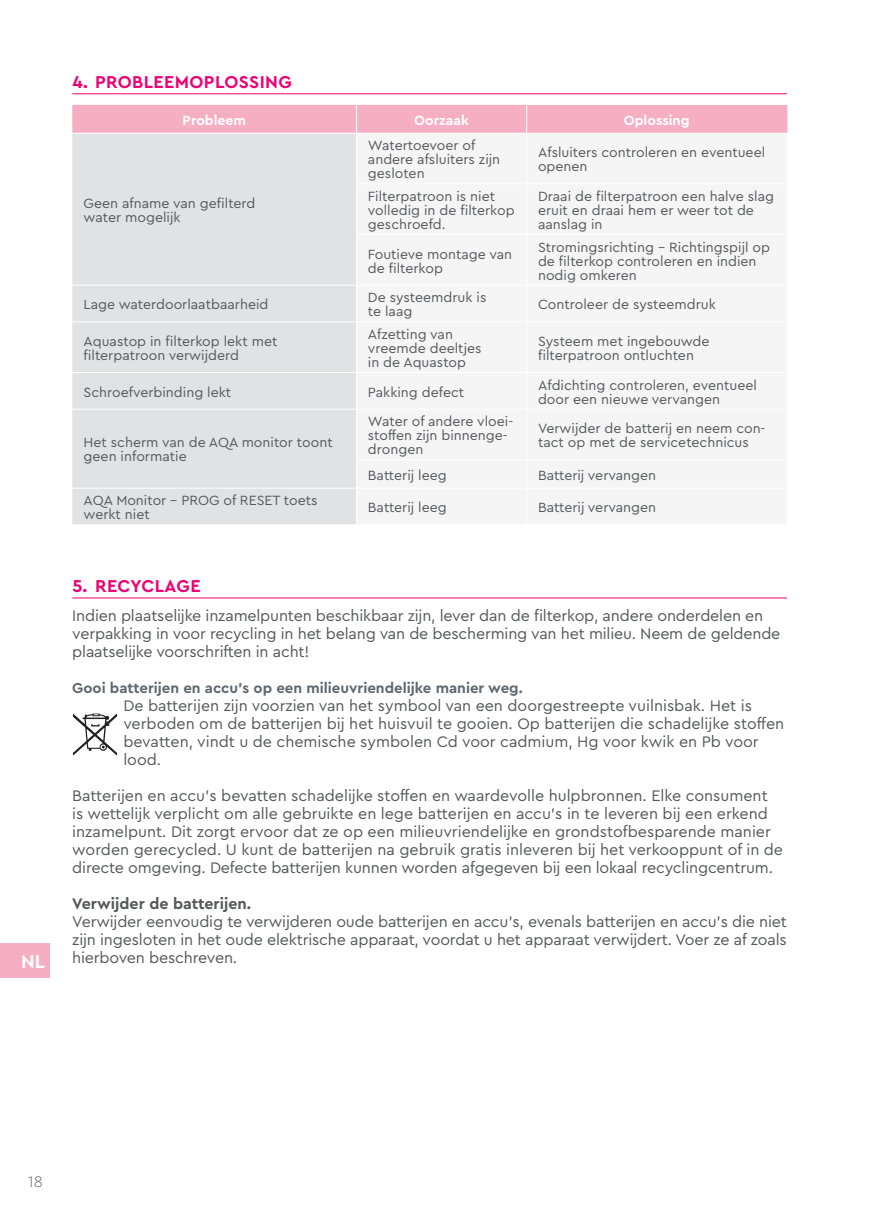
<style>
.page{position:relative;width:870px;height:1224px;background:#fff}
.page>*{position:absolute;margin:0;border:0;box-sizing:border-box;transform-origin:0 0}
.t1{font:700 19.2px "Cera PRO";color:#fff}
.t2{font:700 18px "Cera PRO";letter-spacing:.02em;color:#ed0275}
.body_DE{font:16px/18px "Cera PRO";color:#57585a}
.body_EN{font:16px/18px "Cera PRO";letter-spacing:-.01em;color:#57585a;text-align:justify}
.body_DE-2{font:700 16px "Cera PRO";color:#57585a}
.t3{font:300 16px "Cera PRO";color:#6c6d70}
.body_DE-3{font:700 15px "Cera PRO";color:#5f696f}
.Tabelle_Body_Links_D{font:14px/14px "Cera PRO";color:#57585a}
.Tabellenkopf_DE{font:700 14px "Cera PRO";color:#fff}
</style>
<div class="page">
<div style="left:0;top:944px;width:33px;height:34px;background:#f6aec2"></div>
<div style="left:16px;top:944px;width:34px;height:34px;background:#f6aec2"></div>
<hr style="left:72px;top:93px;width:715px;height:1px;background:#ed0275">
<hr style="left:72px;top:598px;width:715px;height:1px;background:#ed0275">
<div style="left:527px;top:105px;width:260px;height:28px;background:#f6aec2"></div>
<div style="left:72px;top:134px;width:284px;height:390px;background:#e1e2e4"></div>
<hr style="left:72px;top:285px;width:284px;height:1px;background:#fff">
<hr style="left:72px;top:321px;width:284px;height:1px;background:#fff">
<hr style="left:72px;top:372px;width:284px;height:1px;background:#fff">
<hr style="left:72px;top:409px;width:284px;height:1px;background:#fff">
<hr style="left:72px;top:488px;width:284px;height:1px;background:#fff">
<div style="left:72px;top:105px;width:455px;height:28px;background:#f6aec2"></div>
<img style="left:73px;top:713px;width:44px;height:43px">
<h1 class="t1" style="left:21px;top:949px;width:25px">NL</h1>
<p class="t2" style="left:72px;top:70px;width:221px">4. PROBLEEMOPLOSSING</p>
<p class="Tabellenkopf_DE" style="left:183px;top:111px;width:65px">Probleem</p>
<p class="Tabellenkopf_DE" style="left:414px;top:111px;width:56px">Oorzaak</p>
<p class="Tabellenkopf_DE" style="left:624px;top:111px;width:67px">Oplossing</p>
<p class="Tabelle_Body_Links_D" style="left:84px;top:196px;width:173px">Geen afname van gefilterd</p>
<p class="Tabelle_Body_Links_D" style="left:84px;top:210px;width:98px">water mogelijk</p>
<p class="Tabelle_Body_Links_D" style="left:84px;top:297px;width:186px">Lage waterdoorlaatbaarheid</p>
<p class="Tabelle_Body_Links_D" style="left:84px;top:333px;width:195px">Aquastop in filterkop lekt met</p>
<p class="Tabelle_Body_Links_D" style="left:84px;top:347px;width:157px">filterpatroon verwijderd</p>
<p class="Tabelle_Body_Links_D" style="left:368px;top:138px;width:134px">Watertoevoer of andere afsluiters zijn gesloten</p>
<p class="Tabelle_Body_Links_D" style="left:538px;top:145px;width:229px">Afsluiters controleren en eventueel openen</p>
<p class="Tabelle_Body_Links_D" style="left:368px;top:189px;width:148px">Filterpatroon is niet volledig in de filterkop geschroefd.</p>
<p class="Tabelle_Body_Links_D" style="left:538px;top:189px;width:238px">Draai de filterpatroon een halve slag</p>
<p class="Tabelle_Body_Links_D" style="left:538px;top:203px;width:217px">eruit en draai hem er weer tot de</p>
<p class="Tabelle_Body_Links_D" style="left:538px;top:217px;width:66px">aanslag in</p>
<p class="Tabelle_Body_Links_D" style="left:368px;top:246px;width:146px">Foutieve montage van</p>
<p class="Tabelle_Body_Links_D" style="left:368px;top:260px;width:77px">de filterkop</p>
<p class="Tabelle_Body_Links_D" style="left:368px;top:290px;width:120px">De systeemdruk is</p>
<p class="Tabelle_Body_Links_D" style="left:368px;top:304px;width:46px">te laag</p>
<p class="Tabelle_Body_Links_D" style="left:368px;top:326px;width:87px">Afzetting van</p>
<p class="Tabelle_Body_Links_D" style="left:368px;top:340px;width:115px">vreemde deeltjes</p>
<p class="Tabelle_Body_Links_D" style="left:368px;top:354px;width:100px">in de Aquastop</p>
<p class="Tabelle_Body_Links_D" style="left:538px;top:239px;width:233px">Stromingsrichting – Richtingspijl op de filterkop controleren en indien</p>
<p class="Tabelle_Body_Links_D" style="left:538px;top:267px;width:100px">nodig omkeren</p>
<p class="Tabelle_Body_Links_D" style="left:538px;top:297px;width:179px">Controleer de systeemdruk</p>
<p class="Tabelle_Body_Links_D" style="left:538px;top:333px;width:173px">Systeem met ingebouwde</p>
<p class="Tabelle_Body_Links_D" style="left:538px;top:347px;width:157px">filterpatroon ontluchten</p>
<p class="Tabelle_Body_Links_D" style="left:84px;top:384px;width:149px">Schroefverbinding lekt</p>
<p class="Tabelle_Body_Links_D" style="left:368px;top:384px;width:98px">Pakking defect</p>
<p class="Tabelle_Body_Links_D" style="left:538px;top:377px;width:220px">Afdichting controleren, eventueel</p>
<p class="Tabelle_Body_Links_D" style="left:538px;top:391px;width:184px">door een nieuwe vervangen</p>
<p class="Tabelle_Body_Links_D" style="left:84px;top:435px;width:251px">Het scherm van de AQA monitor toont geen informatie</p>
<p class="Tabelle_Body_Links_D" style="left:368px;top:414px;width:147px">Water of andere vloei&shy;stoffen zijn binnenge&shy;drongen</p>
<p class="Tabelle_Body_Links_D" style="left:538px;top:421px;width:229px">Verwijder de batterij en neem con&shy;tact op met de servicetechnicus</p>
<p class="Tabelle_Body_Links_D" style="left:368px;top:467px;width:80px">Batterij leeg</p>
<p class="Tabelle_Body_Links_D" style="left:538px;top:467px;width:120px">Batterij vervangen</p>
<p class="Tabelle_Body_Links_D" style="left:84px;top:493px;width:235px">AQA Monitor - PROG of RESET toets werkt niet</p>
<p class="Tabelle_Body_Links_D" style="left:368px;top:500px;width:80px">Batterij leeg</p>
<p class="Tabelle_Body_Links_D" style="left:538px;top:500px;width:120px">Batterij vervangen</p>
<p class="t2" style="left:72px;top:574px;width:130px">5. RECYCLAGE</p>
<p class="body_DE" style="left:72px;top:606px;width:709px">Indien plaatselijke inzamelpunten beschikbaar zijn, lever dan de filterkop, andere onderdelen en verpakking in voor recycling in het belang van de bescherming van het milieu. Neem de geldende plaatselijke voorschriften in acht!</p>
<p class="body_DE-3" style="left:72px;top:678px;width:452px">Gooi batterijen en accu's op een milieuvriendelijke manier weg.</p>
<p class="body_DE" style="left:123px;top:696px;width:662px">De batterijen zijn voorzien van het symbool van een doorgestreepte vuilnisbak. Het is verboden om de batterijen bij het huisvuil te gooien. Op batterijen die schadelijke stoffen bevatten, vindt u de chemische symbolen Cd voor cadmium, Hg voor kwik en Pb voor lood.</p>
<p class="body_DE" style="left:72px;top:786px;width:712px">Batterijen en accu's bevatten schadelijke stoffen en waardevolle hulpbronnen. Elke consument<br>is wettelijk verplicht om alle gebruikte en lege batterijen en accu's in te leveren bij een erkend inzamelpunt. Dit zorgt ervoor dat ze op een milieuvriendelijke en grondstofbesparende manier worden gerecycled. U kunt de batterijen na gebruik gratis inleveren bij het verkooppunt of in de directe omgeving. Defecte batterijen kunnen worden afgegeven bij een lokaal recyclingcentrum.</p>
<p class="body_DE-2" style="left:72px;top:893px;width:180px">Verwijder de batterijen.</p>
<p class="body_EN" style="left:72px;top:912px;width:716px">Verwijder eenvoudig te verwijderen oude batterijen en accu's, evenals batterijen en accu's die niet zijn ingesloten in het oude elektrische apparaat, voordat u het apparaat verwijdert. Voer ze af zoals hierboven beschreven.</p>
<p class="t3" style="left:28px;top:1170px;width:17px">18</p>
</div>
